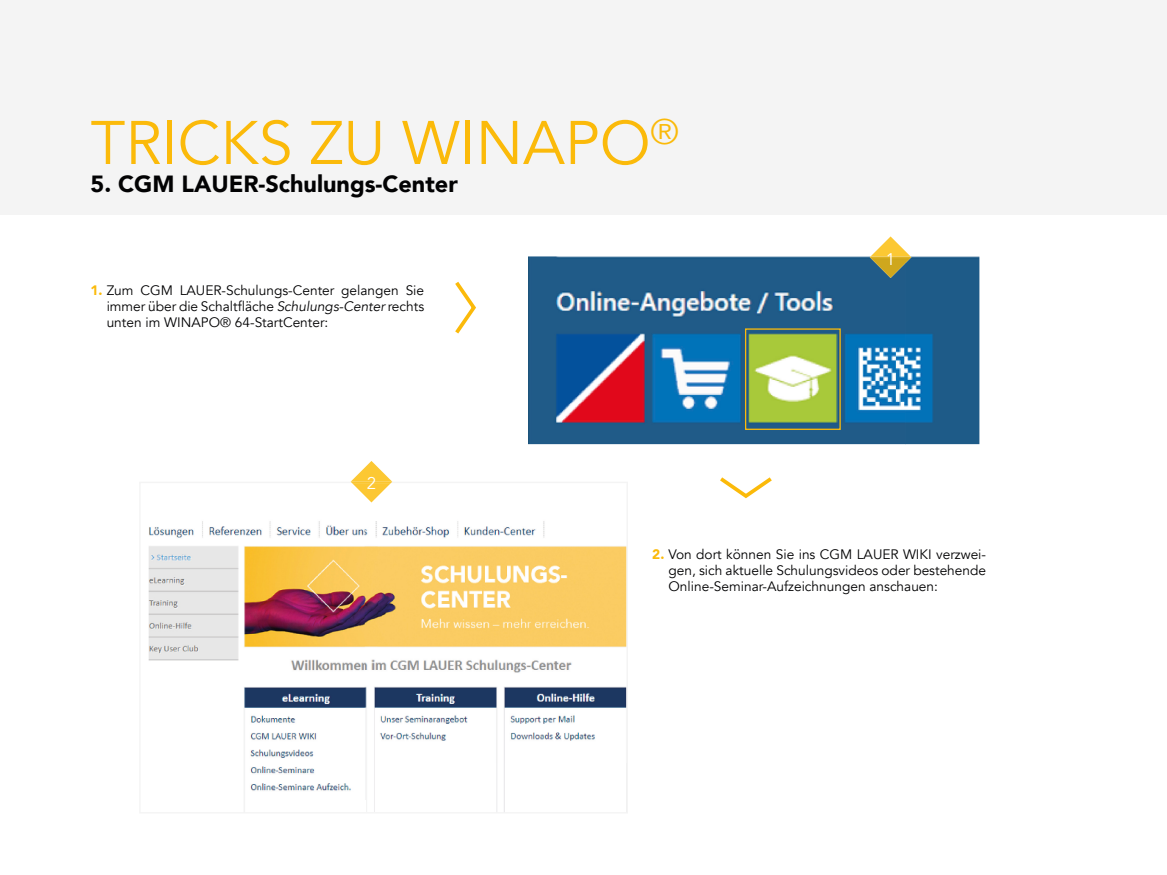
<style>
.page{position:relative;width:1167px;height:875px;background:#f4f4f4}
.page>*{position:absolute;margin:0;border:0;box-sizing:border-box;transform-origin:0 0}
.t1{font:60.86px "Avenir";color:#fbba0a}
.t2{font:900 23.38px "Avenir";color:#020203}
.t3{font:16.87px "Avenir";color:#fff}
.t4{font:13.69px/15.9px "Avenir";color:#020203;text-align:justify}
.s1{font-weight:900;color:#fbba0a}
.s2{font-style:italic}
</style>
<div class="page">
<div style="left:0;top:215px;width:1167px;height:660px;background:#fff"></div>
<img style="left:528px;top:256px;width:452px;height:188px">
<svg style="left:140px;top:482px;width:488px;height:331px"></svg>
<svg style="left:455px;top:281px;width:21px;height:53px"></svg>
<svg style="left:871px;top:236px;width:39px;height:20px"></svg>
<img style="left:869px;top:256px;width:42px;height:22px">
<img style="left:352px;top:483px;width:39px;height:19px">
<svg style="left:351px;top:461px;width:41px;height:22px"></svg>
<svg style="left:720px;top:477px;width:52px;height:22px"></svg>
<div style="left:745px;top:328px;width:95px;height:102px;border:1px solid #fbba0a"></div>
<h1 class="t1" style="left:90px;top:107px;width:590px">TRICKS ZU WINAPO<sup>®</sup></h1>
<h2 class="t2" style="left:90px;top:164px;width:369px">5. CGM LAUER-Schulungs-Center</h2>
<p class="t4" style="left:107px;top:283px;width:319px;text-indent:-16px"><span class="s1">1.</span> Zum CGM LAUER-Schulungs-Center gelangen Sie immer über die Schaltfläche <span class="s2">Schulungs-Center</span> rechts unten im WINAPO® 64-StartCenter:</p>
<p class="t3" style="left:367px;top:473px;width:11px">2</p>
<p class="t3" style="left:886px;top:249px;width:11px">1</p>
<p class="t4" style="left:668px;top:546px;width:319px;text-indent:-16px"><span class="s1">2.</span> Von dort können Sie ins CGM LAUER WIKI verzwei&shy;gen, sich aktuelle Schulungsvideos oder bestehende Online-Seminar-Aufzeichnungen anschauen:</p>
</div>
